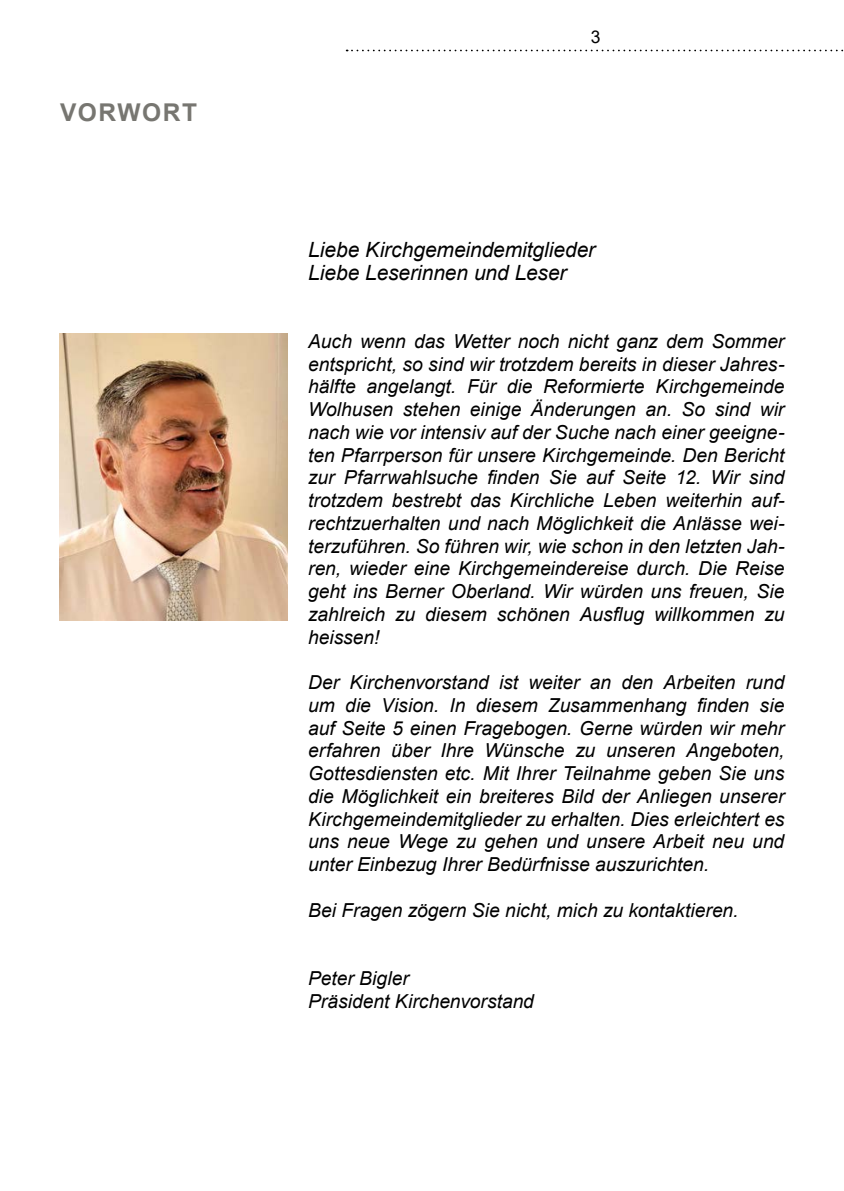
<style>
.page{position:relative;width:844px;height:1191px;background:#fff}
.page>*{position:absolute;margin:0;border:0;box-sizing:border-box;transform-origin:0 0}
.Seitentitel_grau{font:700 24.5px "Arial";letter-spacing:.065em;color:#777671}
.Text{font:italic 21px "Arial";letter-spacing:-.005em;color:#000}
.Text-2{font:italic 19.25px/22.8px "Arial";color:#000;text-align:justify}
.t1{font:17.5px "Arial";color:#000}
</style>
<div class="page">
<svg style="left:346px;top:50px;width:498px;height:1px"></svg>
<img style="left:60px;top:334px;width:227px;height:286px">
<p class="Seitentitel_grau" style="left:60px;top:95px;width:139px">VORWORT</p>
<p class="t1" style="left:590px;top:25px;width:11px">3</p>
<p class="Text" style="left:308px;top:236px;width:288px">Liebe Kirchgemeindemitglieder</p>
<p class="Text" style="left:308px;top:258px;width:260px">Liebe Leserinnen und Leser</p>
<p class="Text-2" style="left:308px;top:330px;width:477px">Auch wenn das Wetter noch nicht ganz dem Sommer entspricht, so sind wir trotzdem bereits in dieser Jahres&shy;hälfte angelangt. Für die Reformierte Kirchgemeinde Wolhusen stehen einige Änderungen an. So sind wir nach wie vor intensiv auf der Suche nach einer geeigne&shy;ten Pfarrperson für unsere Kirchgemeinde. Den Bericht zur Pfarrwahlsuche finden Sie auf Seite 12. Wir sind trotzdem bestrebt das Kirchliche Leben weiterhin auf&shy;rechtzuerhalten und nach Möglichkeit die Anlässe wei&shy;terzuführen. So führen wir, wie schon in den letzten Jah&shy;ren, wieder eine Kirchgemeindereise durch. Die Reise geht ins Berner Oberland. Wir würden uns freuen, Sie zahlreich zu diesem schönen Ausflug willkommen zu heissen!</p>
<p class="Text-2" style="left:308px;top:671px;width:477px">Der Kirchenvorstand ist weiter an den Arbeiten rund um die Vision. In diesem Zusammenhang finden sie auf Seite 5 einen Fragebogen. Gerne würden wir mehr erfahren über Ihre Wünsche zu unseren Angeboten, Gottesdiensten etc. Mit Ihrer Teilnahme geben Sie uns die Möglichkeit ein breiteres Bild der Anliegen unserer Kirchgemeindemitglieder zu erhalten. Dies erleichtert es uns neue Wege zu gehen und unsere Arbeit neu und unter Einbezug Ihrer Bedürfnisse auszurichten.</p>
<p class="Text-2" style="left:308px;top:899px;width:432px">Bei Fragen zögern Sie nicht, mich zu kontaktieren.</p>
<p class="Text-2" style="left:308px;top:967px;width:102px">Peter Bigler</p>
<p class="Text-2" style="left:308px;top:990px;width:227px">Präsident Kirchenvorstand</p>
</div>
